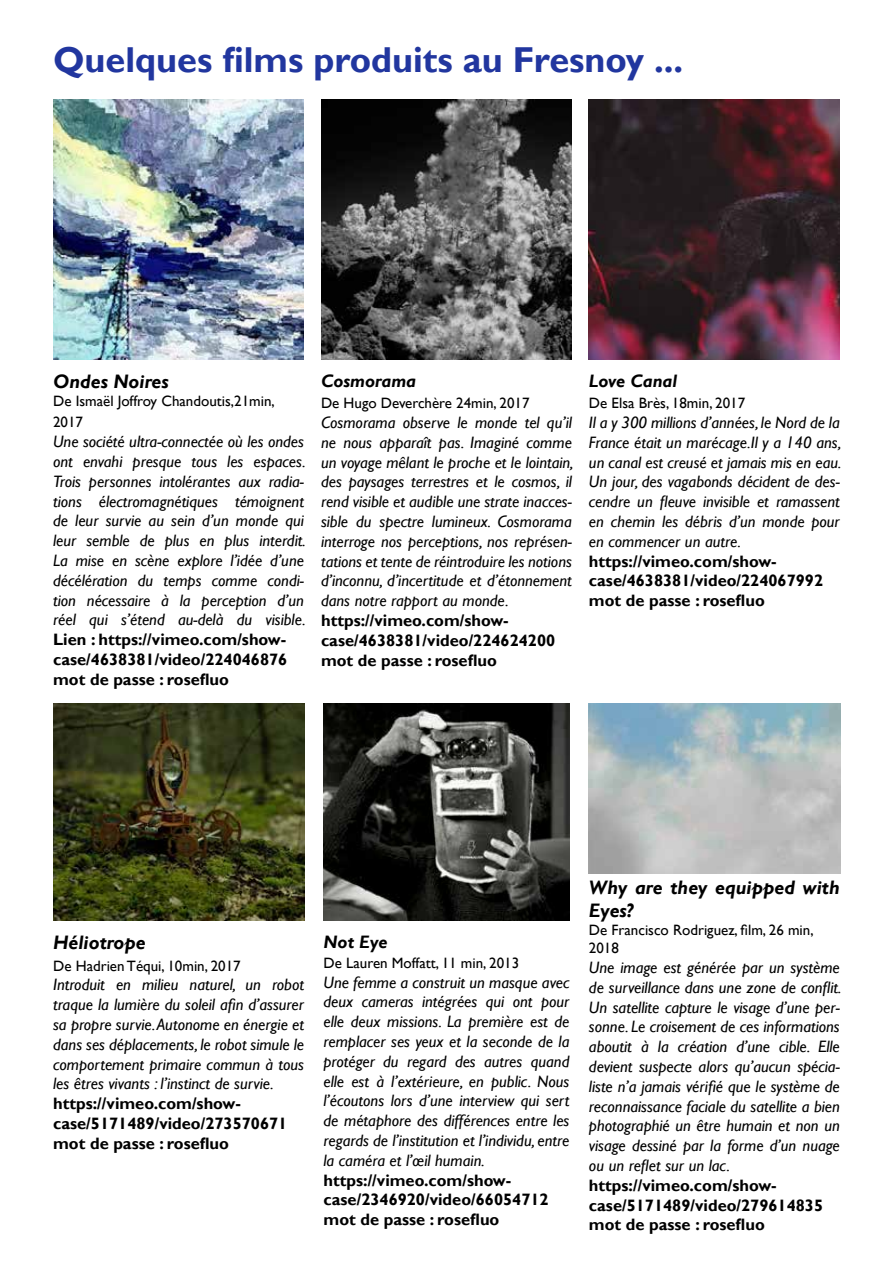
<style>
.page{position:relative;width:893px;height:1263px;background:#fff}
.page>*{position:absolute;margin:0;border:0;box-sizing:border-box;transform-origin:0 0}
.t1{font:700 36px "Gill Sans";color:#21369f}
.t2{font:italic 700 19.5px/23.4px "Gill Sans";color:#000}
.t3{font:italic 700 18px "Gill Sans";color:#000}
.t4{font:italic 16.5px/19.8px "Gill Sans";color:#000;text-align:justify}
.t5{font:700 16.5px/19.8px "Gill Sans";color:#000}
.t6{font:15px/18px "Gill Sans";color:#000}
</style>
<div class="page">
<img style="left:589px;top:704px;width:251px;height:170px">
<img style="left:53px;top:704px;width:251px;height:217px">
<img style="left:324px;top:704px;width:245px;height:217px">
<img style="left:53px;top:100px;width:250px;height:259px">
<img style="left:321px;top:100px;width:251px;height:259px">
<img style="left:589px;top:100px;width:251px;height:259px">
<h1 class="t1" style="left:53px;top:38px;width:632px">Quelques films produits au Fresnoy ...</h1>
<p class="t2" style="left:53px;top:370px;width:117px">Ondes Noires</p>
<p class="t6" style="left:53px;top:390px;width:223px;line-height:21.6px">De Ismaël Joffroy Chandoutis,21min,<br>2017</p>
<p class="t4" style="left:53px;top:432px;width:254px">Une société ultra-connectée où les ondes ont envahi presque tous les espaces.<br>Trois personnes intolérantes aux radia&shy;tions électromagnétiques témoignent de leur survie au sein d’un monde qui leur semble de plus en plus interdit.<br>La mise en scène explore l’idée d’une décélération du temps comme condi&shy;tion nécessaire à la perception d’un réel qui s’étend au-delà du visible.</p>
<p class="t5" style="left:53px;top:630px;width:236px;text-align:justify">Lien : https://vimeo.com/show&shy;case/4638381/video/224046876 mot de passe : rosefluo</p>
<p class="t3" style="left:321px;top:370px;width:97px">Cosmorama</p>
<p class="t6" style="left:321px;top:394px;width:210px">De Hugo Deverchère 24min, 2017</p>
<p class="t4" style="left:321px;top:413px;width:254px">Cosmorama observe le monde tel qu’il ne nous apparaît pas. Imaginé comme un voyage mêlant le proche et le lointain, des paysages terrestres et le cosmos, il rend visible et audible une strate inacces&shy;sible du spectre lumineux. Cosmorama interroge nos perceptions, nos représen&shy;tations et tente de réintroduire les notions d’inconnu, d’incertitude et d’étonnement dans notre rapport au monde.</p>
<p class="t5" style="left:321px;top:611px;width:236px">https://vimeo.com/show&shy;case/4638381/video/224624200 mot de passe : rosefluo</p>
<p class="t3" style="left:589px;top:370px;width:90px">Love Canal</p>
<p class="t6" style="left:589px;top:394px;width:158px">De Elsa Brès, 18min, 2017</p>
<p class="t4" style="left:589px;top:413px;width:254px">Il a y 300 millions d’années, le Nord de la France était un marécage.Il y a 140 ans, un canal est creusé et jamais mis en eau.<br>Un jour, des vagabonds décident de des&shy;cendre un fleuve invisible et ramassent en chemin les débris d’un monde pour en commencer un autre.</p>
<p class="t5" style="left:589px;top:552px;width:236px">https://vimeo.com/show&shy;case/4638381/video/224067992 mot de passe : rosefluo</p>
<p class="t2" style="left:53px;top:931px;width:94px">Héliotrope</p>
<p class="t6" style="left:53px;top:957px;width:189px">De Hadrien Téqui, 10min, 2017</p>
<p class="t4" style="left:53px;top:975px;width:252px">Introduit en milieu naturel, un robot traque la lumière du soleil afin d’assurer sa propre survie. Autonome en énergie et dans ses déplacements, le robot simule le comportement primaire commun à tous les êtres vivants : l’instinct de survie.</p>
<p class="t5" style="left:53px;top:1094px;width:236px">https://vimeo.com/show&shy;case/5171489/video/273570671 mot de passe : rosefluo</p>
<p class="t3" style="left:324px;top:931px;width:66px">Not Eye</p>
<p class="t6" style="left:324px;top:954px;width:197px">De Lauren Moffatt, 11 min, 2013</p>
<p class="t4" style="left:324px;top:972px;width:247px">Une femme a construit un masque avec deux cameras intégrées qui ont pour elle deux missions. La première est de remplacer ses yeux et la seconde de la protéger du regard des autres quand elle est à l’extérieure, en public. Nous l’écoutons lors d’une interview qui sert de métaphore des différences entre les regards de l’institution et l’individu, entre la caméra et l’œil humain.</p>
<p class="t5" style="left:324px;top:1170px;width:227px">https://vimeo.com/show&shy;case/2346920/video/66054712 mot de passe : rosefluo</p>
<p class="t2" style="left:589px;top:876px;width:252px">Why are they equipped with<br>Eyes?</p>
<p class="t6" style="left:589px;top:921px;width:226px">De Francisco Rodriguez, film, 26 min,<br>2018</p>
<p class="t4" style="left:589px;top:958px;width:254px">Une image est générée par un système de surveillance dans une zone de conflit.<br>Un satellite capture le visage d’une per&shy;sonne. Le croisement de ces informations aboutit à la création d’une cible. Elle devient suspecte alors qu’aucun spécia&shy;liste n’a jamais vérifié que le système de reconnaissance faciale du satellite a bien photographié un être humain et non un visage dessiné par la forme d’un nuage ou un reflet sur un lac.</p>
<p class="t5" style="left:589px;top:1176px;width:236px">https://vimeo.com/show&shy;case/5171489/video/279614835 mot de passe : rosefluo</p>
</div>
